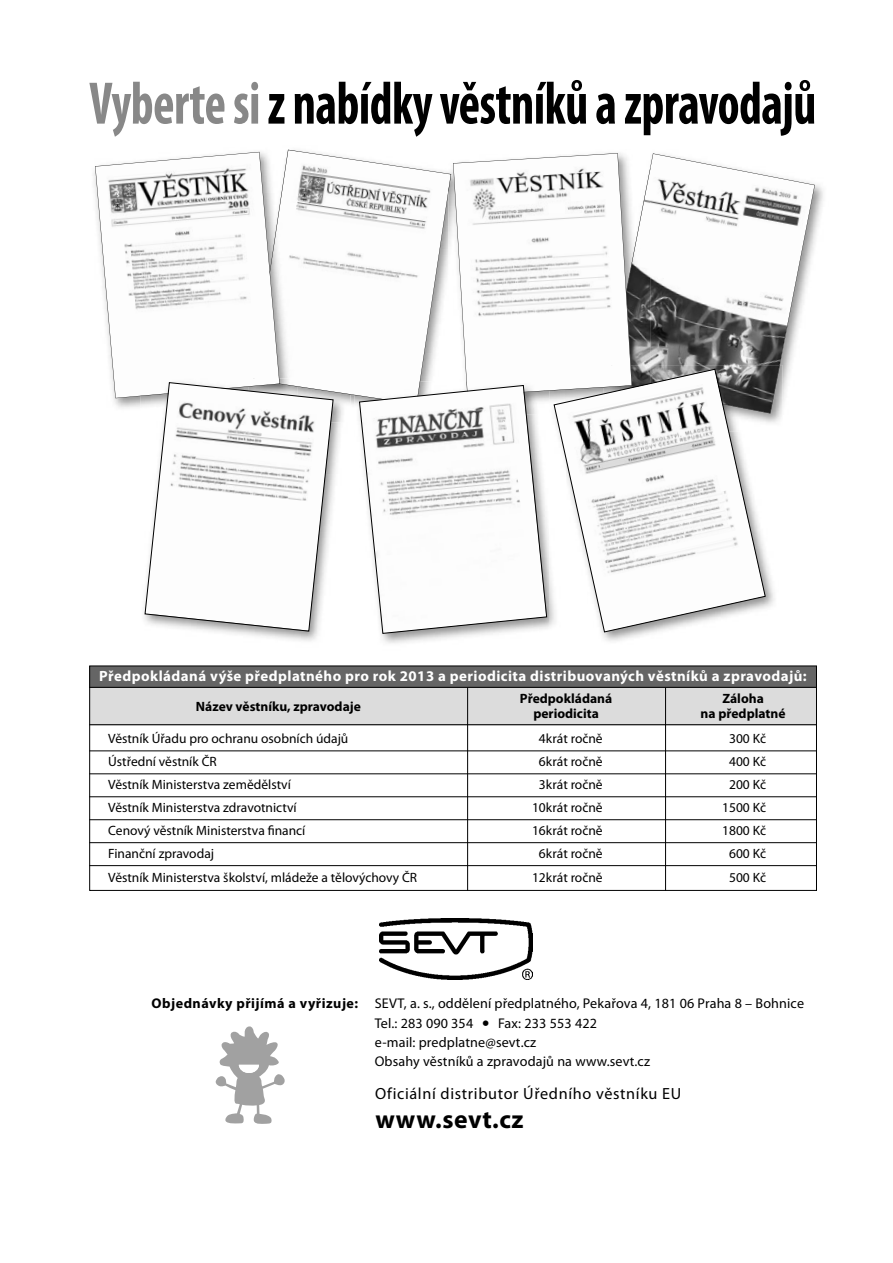
<style>
.page{position:relative;width:893px;height:1263px;background:#fff}
.page>*{position:absolute;margin:0;border:0;box-sizing:border-box;transform-origin:0 0}
.t1{font:700 condensed 60.6px "Myriad Pro";letter-spacing:-.01em;color:#000;scale:.84 1}
.t2{font:700 25.65px "Myriad Pro";letter-spacing:.02em;color:#000}
.t3{font:16.2px "Myriad Pro";letter-spacing:.04em;color:#000}
.t4{font:700 14.85px "Myriad Pro";letter-spacing:.03em;color:#fff}
.t5{font:14.25px "Gill Sans";color:#000}
.t6{font:14.1px/19.4px "Myriad Pro";letter-spacing:.01em;color:#000}
.t7{font:13.5px "Myriad Pro";color:#000}
.t8{font:700 13.5px "Myriad Pro";color:#000}
.s1{color:#888}
.s2{font-weight:700}
</style>
<div class="page">
<div style="left:89px;top:687px;width:727px;height:39px;background:#dcdcdc"></div>
<div style="left:89px;top:666px;width:727px;height:22px;background:#656565"></div>
<div style="left:89px;top:666px;width:727px;height:225px;border:1px solid #000"></div>
<img style="left:379px;top:919px;width:153px;height:61px">
<hr style="left:665px;top:687px;width:1px;height:204px;background:#000">
<hr style="left:467px;top:687px;width:1px;height:204px;background:#000">
<img style="left:814px;top:184px;width:9px;height:61px">
<svg style="left:650px;top:153px;width:164px;height:255px"></svg>
<svg style="left:298px;top:150px;width:150px;height:254px"></svg>
<img style="left:632px;top:293px;width:18px;height:72px">
<img style="left:632px;top:169px;width:18px;height:124px">
<img style="left:448px;top:169px;width:5px;height:83px">
<img style="left:448px;top:174px;width:3px;height:17px">
<img style="left:381px;top:531px;width:168px;height:112px">
<img style="left:354px;top:381px;width:94px;height:26px">
<img style="left:354px;top:381px;width:66px;height:23px">
<svg style="left:359px;top:385px;width:188px;height:249px"></svg>
<img style="left:549px;top:556px;width:226px;height:85px">
<img style="left:765px;top:365px;width:17px;height:58px">
<img style="left:650px;top:365px;width:129px;height:49px">
<img style="left:632px;top:365px;width:18px;height:4px">
<svg style="left:453px;top:153px;width:179px;height:243px"></svg>
<svg style="left:553px;top:369px;width:212px;height:263px"></svg>
<hr style="left:89px;top:687px;width:727px;height:1px;background:#000">
<hr style="left:89px;top:724px;width:727px;height:1px;background:#000">
<hr style="left:89px;top:751px;width:727px;height:1px;background:#000">
<hr style="left:89px;top:774px;width:727px;height:1px;background:#000">
<hr style="left:89px;top:797px;width:727px;height:1px;background:#000">
<hr style="left:89px;top:819px;width:727px;height:1px;background:#000">
<hr style="left:89px;top:842px;width:727px;height:1px;background:#000">
<hr style="left:89px;top:865px;width:727px;height:1px;background:#000">
<svg style="left:215px;top:1026px;width:70px;height:98px"></svg>
<img style="left:93px;top:172px;width:47px;height:236px">
<img style="left:280px;top:285px;width:8px;height:94px">
<img style="left:280px;top:150px;width:18px;height:110px">
<svg style="left:95px;top:152px;width:185px;height:246px"></svg>
<img style="left:144px;top:422px;width:197px;height:219px">
<img style="left:333px;top:395px;width:17px;height:27px">
<img style="left:298px;top:379px;width:52px;height:7px">
<img style="left:333px;top:394px;width:17px;height:1px">
<img style="left:333px;top:386px;width:17px;height:8px">
<img style="left:140px;top:396px;width:5px;height:11px">
<img style="left:280px;top:379px;width:9px;height:3px">
<img style="left:140px;top:379px;width:139px;height:7px">
<img style="left:140px;top:386px;width:5px;height:10px">
<svg style="left:145px;top:382px;width:188px;height:250px"></svg>
<h1 class="t1" style="left:89px;top:67px;width:867px"><span class="s1">Vyberte si</span> z nabídky věstníků a zpravodajů</h1>
<p class="t5" style="left:89px;top:80px;width:100px">Částka 1 / 2013</p>
<p class="t5" style="left:749px;top:80px;width:56px">Strana 15</p>
<p class="t4" style="left:99px;top:670px;width:709px">Předpokládaná výše předplatného pro rok 2013 a periodicita distribuovaných věstníků a zpravodajů:</p>
<p class="t8" style="left:196px;top:701px;width:166px">Název věstníku, zpravodaje</p>
<p class="t8" style="left:520px;top:693px;width:94px">Předpokládaná</p>
<p class="t8" style="left:722px;top:693px;width:43px">Záloha</p>
<p class="t8" style="left:533px;top:708px;width:67px">periodicita</p>
<p class="t8" style="left:700px;top:708px;width:86px">na předplatné</p>
<p class="t7" style="left:108px;top:733px;width:242px">Věstník Úřadu pro ochranu osobních údajů</p>
<p class="t7" style="left:539px;top:733px;width:65px">4krát ročně</p>
<p class="t7" style="left:729px;top:733px;width:38px">300 Kč</p>
<p class="t7" style="left:108px;top:756px;width:110px">Ústřední věstník ČR</p>
<p class="t7" style="left:539px;top:756px;width:65px">6krát ročně</p>
<p class="t7" style="left:729px;top:756px;width:38px">400 Kč</p>
<p class="t7" style="left:108px;top:779px;width:184px">Věstník Ministerstva zemědělství</p>
<p class="t7" style="left:539px;top:779px;width:65px">3krát ročně</p>
<p class="t7" style="left:729px;top:779px;width:38px">200 Kč</p>
<p class="t7" style="left:108px;top:802px;width:190px">Věstník Ministerstva zdravotnictví</p>
<p class="t7" style="left:532px;top:802px;width:72px">10krát ročně</p>
<p class="t7" style="left:722px;top:802px;width:45px">1500 Kč</p>
<p class="t7" style="left:108px;top:825px;width:199px">Cenový věstník Ministerstva financí</p>
<p class="t7" style="left:532px;top:825px;width:72px">16krát ročně</p>
<p class="t7" style="left:722px;top:825px;width:45px">1800 Kč</p>
<p class="t7" style="left:108px;top:848px;width:107px">Finanční zpravodaj</p>
<p class="t7" style="left:539px;top:848px;width:65px">6krát ročně</p>
<p class="t7" style="left:729px;top:848px;width:38px">600 Kč</p>
<p class="t7" style="left:108px;top:872px;width:310px">Věstník Ministerstva školství, mládeže a tělovýchovy ČR</p>
<p class="t7" style="left:532px;top:872px;width:72px">12krát ročně</p>
<p class="t7" style="left:729px;top:872px;width:38px">500 Kč</p>
<p class="t6" style="left:375px;top:995px;width:431px;text-indent:-223px"><span class="s2">Objednávky přijímá a vyřizuje:</span> SEVT, a. s., oddělení předplatného, Pekařova 4, 181 06 Praha 8 – Bohnice<br>Tel.: 283 090 354</p>
<p class="t6" style="left:375px;top:1015px;width:277px;text-indent:108px">● Fax: 233 553 422<br>e-mail: predplatne@sevt.cz<br>Obsahy věstníků a zpravodajů na www.sevt.cz</p>
<p class="t3" style="left:375px;top:1087px;width:308px">Oficiální distributor Úředního věstníku EU</p>
<h2 class="t2" style="left:375px;top:1110px;width:150px">www.sevt.cz</h2>
</div>
